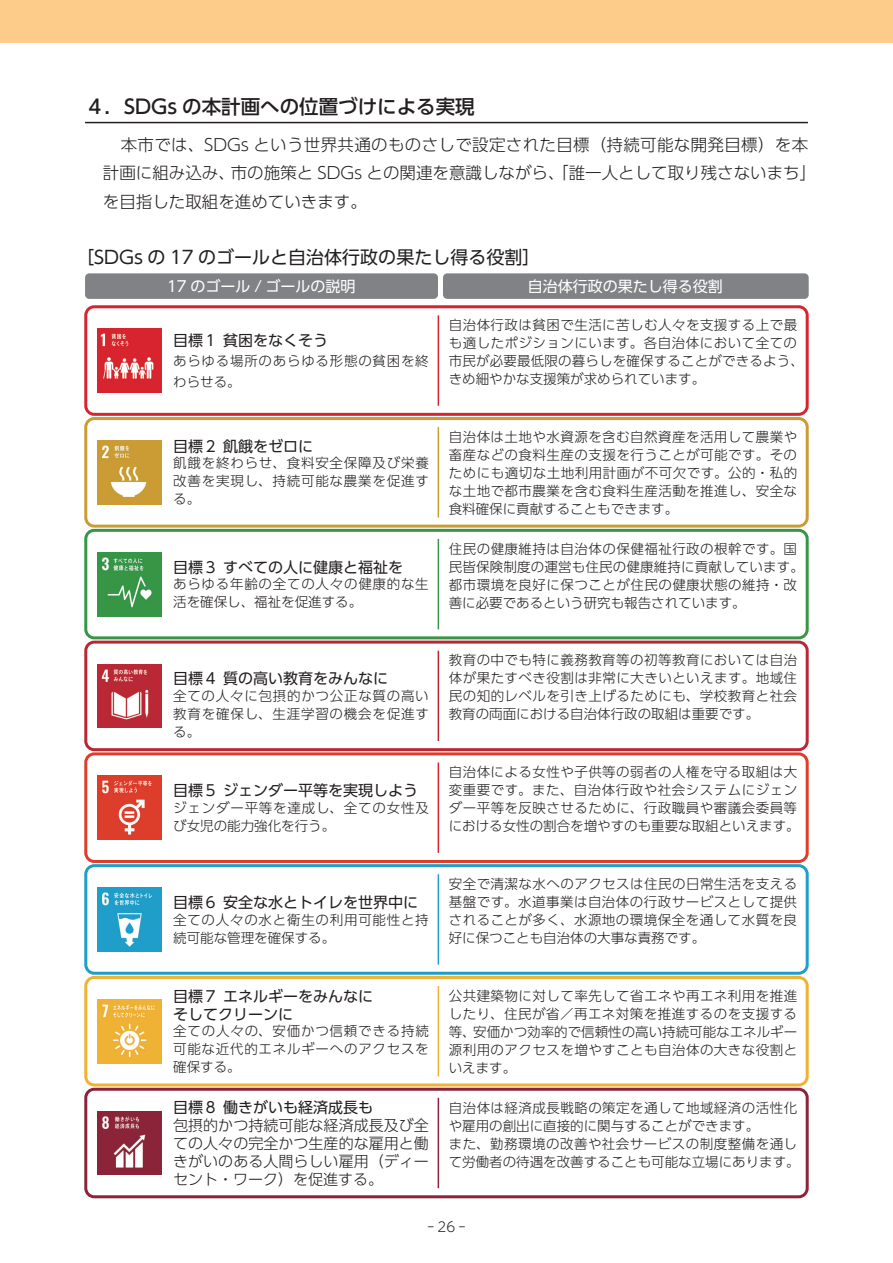
<style>
.page{position:relative;width:893px;height:1263px;background:#fff}
.page>*{position:absolute;margin:0;border:0;box-sizing:border-box;transform-origin:0 0}
.t1{font:500 19.5px "UD Shin Go Pro";color:#231f20}
.t2{font:18px "UD Shin Go Pro";color:#231f20}
.t3{font:300 16.5px/28.5px "UD Shin Go Pro";color:#231f20}
.t4{font:15px/18px "UD Shin Go Pro";color:#231f20}
.t5{font:300 15px/18px "UD Shin Go Pro";letter-spacing:.005em;color:#231f20;text-align:justify}
.t6{font:15px "UD Shin Go Pro";color:#fff}
.t7{font:300 13.5px/18px "UD Shin Go Pro";letter-spacing:.035em;color:#231f20;text-align:justify}
.t8{font:300 13.5px/18px "UD Shin Go Pro";letter-spacing:.055em;color:#231f20}
.t9{font:300 13.5px/18px "UD Shin Go Pro";letter-spacing:.06em;color:#231f20}
.t10{font:300 13.5px "UD Shin M Go Pro";color:#231f20}
</style>
<div class="page">
<div style="left:0;top:0;width:893px;height:43px;background:#fdcb8a"></div>
<hr style="left:85px;top:122px;width:723px;height:1px;background:#231f20">
<div style="left:84px;top:305px;width:725px;height:111px;border:3px solid #d7242f;border-radius:9px"></div>
<img style="left:98px;top:329px;width:64px;height:63px">
<div style="left:84px;top:417px;width:725px;height:111px;border:3px solid #ca9c33;border-radius:9px"></div>
<img style="left:98px;top:440px;width:64px;height:64px">
<div style="left:84px;top:529px;width:725px;height:110px;border:3px solid #379546;border-radius:9px"></div>
<img style="left:98px;top:552px;width:64px;height:64px">
<div style="left:84px;top:641px;width:725px;height:110px;border:3px solid #b92735;border-radius:9px"></div>
<img style="left:98px;top:664px;width:64px;height:64px">
<div style="left:84px;top:752px;width:725px;height:111px;border:3px solid #dd3d2b;border-radius:9px"></div>
<img style="left:98px;top:776px;width:64px;height:63px">
<div style="left:84px;top:864px;width:725px;height:111px;border:3px solid #1e9ec8;border-radius:9px"></div>
<img style="left:98px;top:887px;width:64px;height:64px">
<div style="left:84px;top:976px;width:725px;height:110px;border:3px solid #efb234;border-radius:9px"></div>
<img style="left:98px;top:999px;width:64px;height:64px">
<div style="left:84px;top:1088px;width:725px;height:110px;border:3px solid #8b2438;border-radius:9px"></div>
<img style="left:98px;top:1111px;width:64px;height:64px">
<div style="left:85px;top:273px;width:353px;height:26px;background:#808285;border-radius:4px"></div>
<div style="left:443px;top:273px;width:366px;height:26px;background:#808285;border-radius:4px"></div>
<hr style="left:438px;top:315px;width:1px;height:91px;background:#d7242f">
<hr style="left:438px;top:427px;width:1px;height:90px;background:#ca9c33">
<hr style="left:438px;top:539px;width:1px;height:90px;background:#379546">
<hr style="left:438px;top:651px;width:1px;height:90px;background:#b92735">
<hr style="left:438px;top:762px;width:1px;height:91px;background:#d7242f">
<hr style="left:438px;top:874px;width:1px;height:91px;background:#1e9ec8">
<hr style="left:438px;top:986px;width:1px;height:90px;background:#efb234">
<hr style="left:438px;top:1098px;width:1px;height:90px;background:#8b2438">
<h1 class="t1" style="left:85px;top:90px;width:391px">４．SDGs の本計画への位置づけによる実現</h1>
<p class="t3" style="left:103px;top:129px;width:715px;text-indent:18px">本市では、SDGs という世界共通のものさしで設定された目標（持続可能な開発目標）を本計画に組み込み、市の施策と SDGs との関連を意識しながら、「誰一人として取り残さないまち」を目指した取組を進めていきます。</p>
<h2 class="t2" style="left:76px;top:242px;width:466px">［SDGs の 17 のゴールと自治体行政の果たし得る役割］</h2>
<p class="t6" style="left:167px;top:274px;width:190px">17 のゴール / ゴールの説明</p>
<p class="t6" style="left:528px;top:274px;width:196px">自治体行政の果たし得る役割</p>
<p class="t4" style="left:173px;top:331px;width:156px">目標１ 貧困をなくそう</p>
<p class="t8" style="left:173px;top:350px;width:257px;line-height:21px">あらゆる場所のあらゆる形態の貧困を終わらせる。</p>
<p class="t4" style="left:173px;top:437px;width:141px">目標２ 飢餓をゼロに</p>
<p class="t7" style="left:173px;top:454px;width:257px">飢餓を終わらせ、食料安全保障及び栄養改善を実現し、持続可能な農業を促進する。</p>
<p class="t4" style="left:173px;top:557px;width:231px">目標３ すべての人に健康と福祉を</p>
<p class="t8" style="left:173px;top:575px;width:257px">あらゆる年齢の全ての人々の健康的な生活を確保し、福祉を促進する。</p>
<p class="t4" style="left:173px;top:669px;width:216px">目標４ 質の高い教育をみんなに</p>
<p class="t7" style="left:173px;top:686px;width:257px">全ての人々に包摂的かつ公正な質の高い教育を確保し、生涯学習の機会を促進する。</p>
<p class="t4" style="left:173px;top:781px;width:246px">目標５ ジェンダー平等を実現しよう</p>
<p class="t9" style="left:173px;top:798px;width:257px">ジェンダー平等を達成し、全ての女性及び女児の能力強化を行う。</p>
<p class="t4" style="left:173px;top:893px;width:246px">目標６ 安全な水とトイレを世界中に</p>
<p class="t8" style="left:173px;top:910px;width:257px">全ての人々の水と衛生の利用可能性と持続可能な管理を確保する。</p>
<p class="t4" style="left:173px;top:986px;width:201px">目標７ エネルギーをみんなにそしてクリーンに</p>
<p class="t7" style="left:173px;top:1022px;width:257px">全ての人々の、安価かつ信頼できる持続可能な近代的エネルギーへのアクセスを確保する。</p>
<p class="t4" style="left:173px;top:1098px;width:201px">目標８ 働きがいも経済成長も</p>
<p class="t5" style="left:173px;top:1116px;width:257px">包摂的かつ持続可能な経済成長及び全ての人々の完全かつ生産的な雇用と働きがいのある人間らしい雇用（ディーセント・ワーク）を促進する。</p>
<p class="t7" style="left:449px;top:316px;width:357px;text-align:left">自治体行政は貧困で生活に苦しむ人々を支援する上で最も適したポジションにいます。各自治体において全ての市民が必要最低限の暮らしを確保することができるよう、きめ細やかな支援策が求められています。</p>
<p class="t7" style="left:449px;top:427px;width:350px">自治体は土地や水資源を含む自然資産を活用して農業や畜産などの食料生産の支援を行うことが可能です。そのためにも適切な土地利用計画が不可欠です。公的・私的な土地で都市農業を含む食料生産活動を推進し、安全な食料確保に貢献することもできます。</p>
<p class="t7" style="left:449px;top:539px;width:357px;text-align:left">住民の健康維持は自治体の保健福祉行政の根幹です。国民皆保険制度の運営も住民の健康維持に貢献しています。都市環境を良好に保つことが住民の健康状態の維持・改善に必要であるという研究も報告されています。</p>
<p class="t7" style="left:449px;top:651px;width:350px">教育の中でも特に義務教育等の初等教育においては自治体が果たすべき役割は非常に大きいといえます。地域住民の知的レベルを引き上げるためにも、学校教育と社会教育の両面における自治体行政の取組は重要です。</p>
<p class="t7" style="left:449px;top:763px;width:352px;text-align:left">自治体による女性や子供等の弱者の人権を守る取組は大変重要です。また、自治体行政や社会システムにジェンダー平等を反映させるために、行政職員や審議会委員等における女性の割合を増やすのも重要な取組といえます。</p>
<p class="t7" style="left:449px;top:874px;width:350px">安全で清潔な水へのアクセスは住民の日常生活を支える基盤です。水道事業は自治体の行政サービスとして提供されることが多く、水源地の環境保全を通して水質を良好に保つことも自治体の大事な責務です。</p>
<p class="t7" style="left:449px;top:986px;width:350px">公共建築物に対して率先して省エネや再エネ利用を推進したり、住民が省／再エネ対策を推進するのを支援する等、安価かつ効率的で信頼性の高い持続可能なエネルギー源利用のアクセスを増やすことも自治体の大きな役割といえます。</p>
<p class="t7" style="left:449px;top:1098px;width:352px;text-align:left">自治体は経済成長戦略の策定を通して地域経済の活性化や雇用の創出に直接的に関与することができます。<br>また、勤務環境の改善や社会サービスの制度整備を通して労働者の待遇を改善することも可能な立場にあります。</p>
<p class="t10" style="left:427px;top:1216px;width:40px">ｰ26ｰ</p>
</div>
